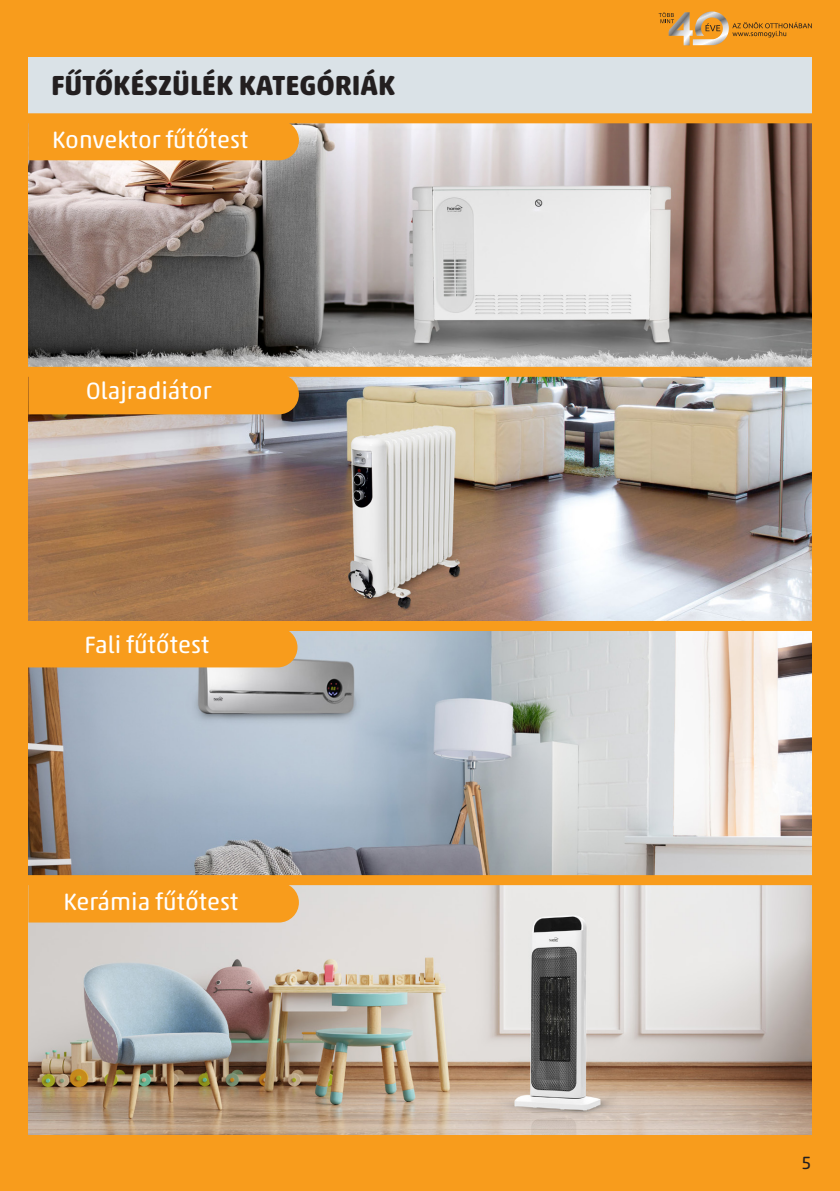
<style>
.page{position:relative;width:840px;height:1191px;background:#fff}
.page>*{position:absolute;margin:0;border:0;box-sizing:border-box;transform-origin:0 0}
.t1{font:700 28px "Akko Rounded Pro";color:#231f20}
.t2{font:24px "Akko Rounded Pro";color:#fff}
.t3{font:18px "Akko Rounded Pro";color:#231f20}
</style>
<div class="page">
<div style="left:0;top:0;width:839px;height:1191px;background:#f89c1c"></div>
<div style="left:28px;top:57px;width:783px;height:1077px;background:#dae2e7"></div>
<img style="left:28px;top:123px;width:783px;height:244px">
<img style="left:28px;top:377px;width:783px;height:244px">
<img style="left:28px;top:631px;width:783px;height:503px">
<div style="left:28px;top:123px;width:271px;height:37px;background:#f89c1c"></div>
<div style="left:28px;top:377px;width:271px;height:37px;background:#f89c1c"></div>
<div style="left:28px;top:631px;width:269px;height:36px;background:#f89c1c"></div>
<div style="left:28px;top:885px;width:271px;height:37px;background:#f89c1c"></div>
<div style="left:22px;top:875px;width:811px;height:10px;background:#f89c1c"></div>
<div style="left:11px;top:621px;width:812px;height:10px;background:#f89c1c"></div>
<div style="left:10px;top:367px;width:811px;height:10px;background:#f89c1c"></div>
<div style="left:19px;top:113px;width:812px;height:10px;background:#f89c1c"></div>
<svg style="left:658px;top:11px;width:153px;height:34px"></svg>
<p class="t1" style="left:51px;top:68px;width:345px">FŰTŐKÉSZÜLÉK KATEGÓRIÁK</p>
<p class="t2" style="left:52px;top:125px;width:198px">Konvektor fűtőtest</p>
<p class="t2" style="left:86px;top:376px;width:127px">Olajradiátor</p>
<p class="t2" style="left:84px;top:630px;width:126px">Fali fűtőtest</p>
<p class="t2" style="left:63px;top:887px;width:176px">Kerámia fűtőtest</p>
<p class="t3" style="left:801px;top:1152px;width:12px">5</p>
</div>
